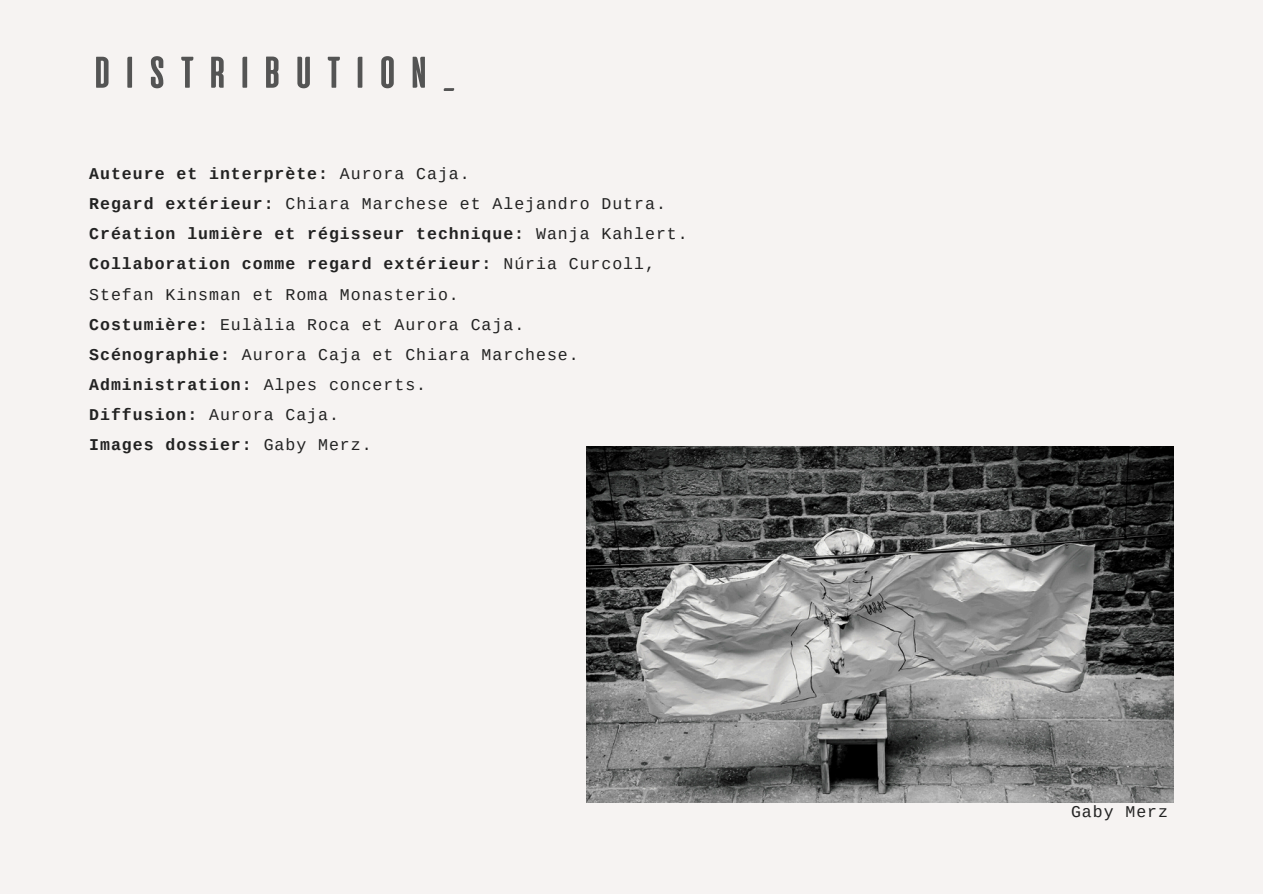
<style>
.page{position:relative;width:1263px;height:894px;background:#fff}
.page>*{position:absolute;margin:0;border:0;box-sizing:border-box;transform-origin:0 0}
.t1{font:700 52.5px "Alienscows";letter-spacing:.1em;color:#545454}
.t2{font:16.5px "Cousine";letter-spacing:.06em;color:#222}
.t3{font:700 16.5px "Cousine";letter-spacing:.06em;color:#222}
.s1{font-weight:400}
.s2{font-weight:700}
</style>
<div class="page">
<div style="left:0;top:0;width:1263px;height:893px;background:#f6f3f2"></div>
<img style="left:587px;top:446px;width:587px;height:356px">
<h1 class="t1" style="left:89px;top:39px;width:373px">DISTRIBUTION_</h1>
<p class="t3" style="left:89px;top:165px;width:382px">Auteure et interprète: <span class="s1">Aurora Caja.</span></p>
<p class="t2" style="left:89px;top:195px;width:578px"><span class="s2">Regard extérieur:</span> Chiara Marchese et Alejandro Dutra.</p>
<p class="t3" style="left:89px;top:225px;width:600px">Création lumière et régisseur technique: <span class="s1">Wanja Kahlert.</span></p>
<p class="t3" style="left:89px;top:255px;width:567px">Collaboration comme regard extérieur: <span class="s1">Núria Curcoll,</span></p>
<p class="t2" style="left:89px;top:286px;width:371px">Stefan Kinsman et Roma Monasterio.</p>
<p class="t2" style="left:89px;top:316px;width:436px"><span class="s2">Costumière:</span> Eulàlia Roca et Aurora Caja.</p>
<p class="t2" style="left:89px;top:346px;width:491px"><span class="s2">Scénographie:</span> Aurora Caja et Chiara Marchese.</p>
<p class="t3" style="left:89px;top:376px;width:338px">Administration: <span class="s1">Alpes concerts.</span></p>
<p class="t2" style="left:89px;top:406px;width:251px"><span class="s2">Diffusion:</span> Aurora Caja.</p>
<p class="t3" style="left:89px;top:436px;width:284px">Images dossier: <span class="s1">Gaby Merz.</span></p>
<p class="t2" style="left:1071px;top:802px;width:98px">Gaby Merz</p>
</div>
